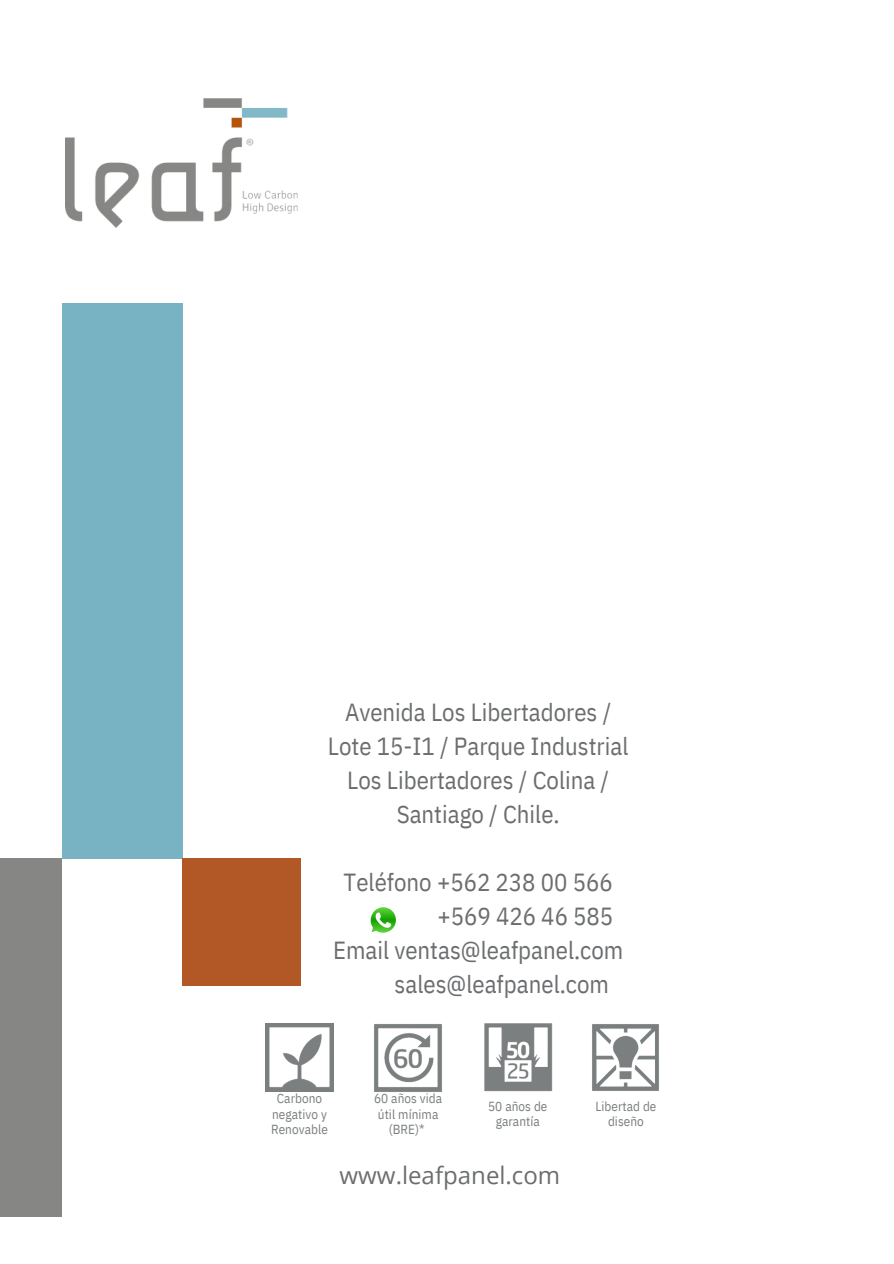
<style>
.page{position:relative;width:894px;height:1264px;background:#fff}
.page>*{position:absolute;margin:0;border:0;box-sizing:border-box;transform-origin:0 0}
.t1{font:24.75px/33.9px "IBM Plex Sans Cond";color:#6b6d6f;text-align:center}
.t2{font:24px "Open Sans";color:#6b6d6f}
.t3{font:13.2px/15.3px "IBM Plex Sans Cond";letter-spacing:.005em;color:#7b7f7f;text-align:center}
</style>
<div class="page">
<img style="left:65px;top:99px;width:232px;height:128px">
<div style="left:62px;top:304px;width:120px;height:554px;background:#77b3c3"></div>
<div style="left:0;top:858px;width:62px;height:358px;background:#868685"></div>
<div style="left:182px;top:858px;width:119px;height:127px;background:#b15826"></div>
<img style="left:265px;top:1023px;width:68px;height:68px">
<img style="left:592px;top:1024px;width:67px;height:67px">
<img style="left:374px;top:1024px;width:68px;height:68px">
<img style="left:484px;top:1023px;width:69px;height:69px">
<img style="left:370px;top:904px;width:26px;height:29px">
<p class="t1" style="left:328px;top:694px;width:302px">Avenida Los Libertadores /<br>Lote 15-I1 / Parque Industrial<br>Los Libertadores / Colina /<br>Santiago / Chile.</p>
<p class="t1" style="left:343px;top:864px;width:271px">Teléfono +562 238 00 566</p>
<p class="t1" style="left:437px;top:898px;width:177px">+569 426 46 585</p>
<p class="t1" style="left:333px;top:932px;width:292px">Email ventas@leafpanel.com</p>
<p class="t1" style="left:394px;top:966px;width:216px">sales@leafpanel.com</p>
<p class="t3" style="left:271px;top:1090px;width:58px">Carbono negativo y<br>Renovable</p>
<p class="t3" style="left:374px;top:1090px;width:70px">60 años vida útil mínima (BRE)*</p>
<p class="t3" style="left:488px;top:1098px;width:61px">50 años de garantía</p>
<p class="t3" style="left:595px;top:1098px;width:63px">Libertad de diseño</p>
<h1 class="t2" style="left:339px;top:1158px;width:222px">www.leafpanel.com</h1>
</div>
